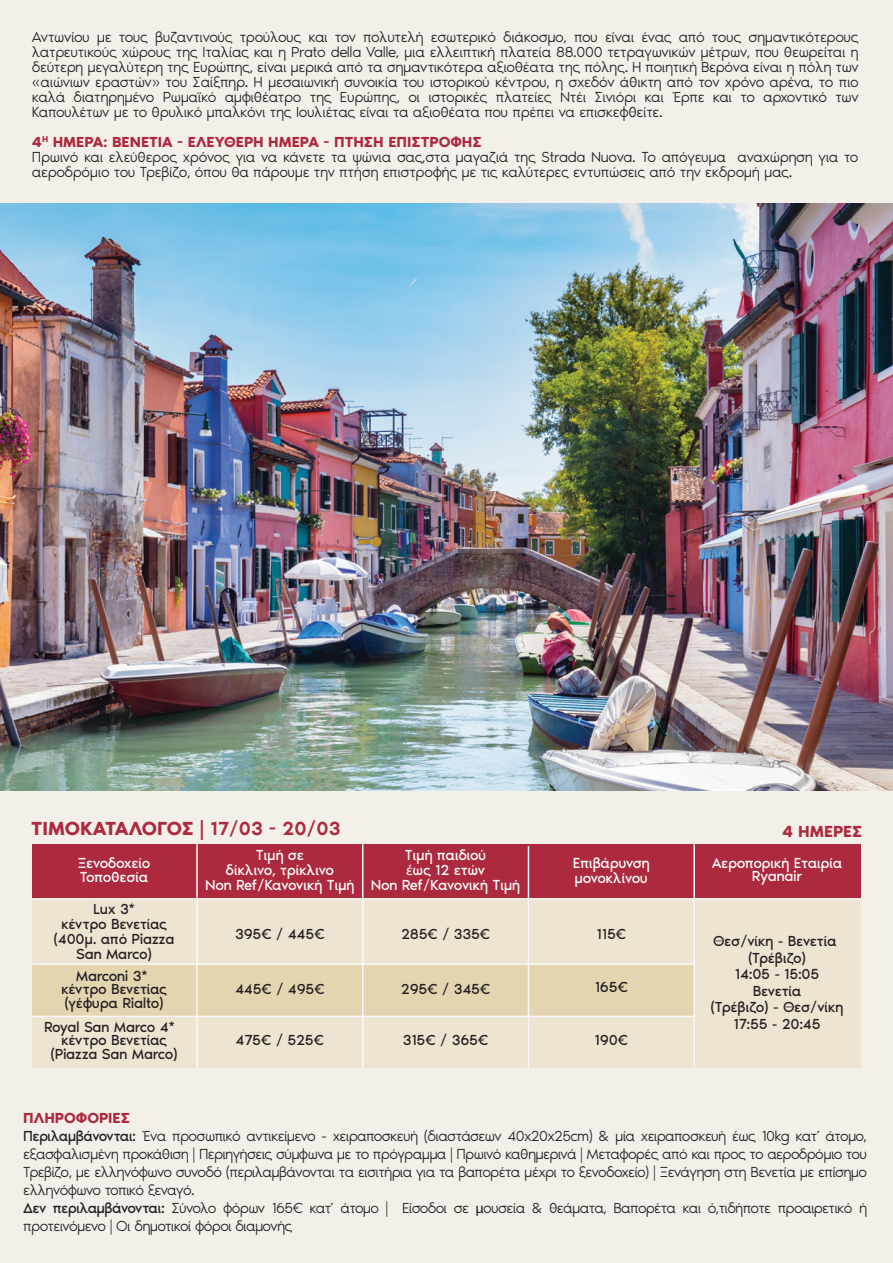
<style>
.page{position:relative;width:893px;height:1263px;background:#f3f0ea}
.page>*{position:absolute;margin:0;border:0;box-sizing:border-box;transform-origin:0 0}
.t1{font:600 19.5px "Noir Pro";letter-spacing:-.01em;color:#ad2a3e}
.t2{font:600 16.5px "Noir Pro";color:#ad2a3e}
.t3{font:300 15px/15px "Noir Pro";letter-spacing:-.04em;color:#231f20}
.t4{font:15px/16.5px "Noir Pro";letter-spacing:-.02em;color:#231f20;text-align:center}
.t5{font:15px/15px "Noir Pro";letter-spacing:-.03em;color:#fff;text-align:center}
.s1{font-weight:600;color:#ad2a3e}
.s2{font-weight:500}
.s3{font-family:"Myriad Pro"}
.s4{font-weight:400}
.s5{font-family:"Myriad Pro";font-weight:400}
</style>
<div class="page">
<div style="left:32px;top:899px;width:829px;height:169px;background:#ede5d2"></div>
<div style="left:32px;top:964px;width:662px;height:52px;background:#e2d5af"></div>
<div style="left:32px;top:844px;width:829px;height:55px;background:#ad2a3e"></div>
<hr style="left:196px;top:844px;width:2px;height:224px;background:#f7f8f7">
<hr style="left:362px;top:844px;width:1px;height:224px;background:#f7f8f7">
<hr style="left:528px;top:846px;width:1px;height:222px;background:#f7f8f7">
<hr style="left:693px;top:844px;width:2px;height:224px;background:#f7f8f7">
<hr style="left:32px;top:898px;width:829px;height:1px;background:#f7f8f7">
<hr style="left:32px;top:963px;width:662px;height:2px;background:#f7f8f7">
<hr style="left:32px;top:1016px;width:662px;height:1px;background:#f7f8f7">
<img style="left:0;top:204px;width:893px;height:586px">
<p class="t3" style="left:32px;top:29px;width:828px;text-align:justify">Αντωνίου με τους βυζαντινούς τρούλους και τον πολυτελή εσωτερικό διάκοσμο, που είναι ένας από τους σημαντικότερους λατρευτικούς χώρους της Ιταλίας και η Prato della Valle, μια ελλειπτική πλατεία 88.000 τετραγωνικών μέτρων, που θεωρείται η δεύτερη μεγαλύτερη της Ευρώπης, είναι μερικά από τα σημαντικότερα αξιοθέατα της πόλης. Η ποιητική Βερόνα είναι η πόλη των «αιώνιων εραστών» του Σαίξπηρ. Η μεσαιωνική συνοικία του ιστορικού κέντρου, η σχεδόν άθικτη από τον χρόνο αρένα, το πιο καλά διατηρημένο Ρωμαϊκό αμφιθέατρο της Ευρώπης, οι ιστορικές πλατείες Ντέι Σινιόρι και Έρπε και το αρχοντικό των Καπουλέτων με το θρυλικό μπαλκόνι της Ιουλιέτας είναι τα αξιοθέατα που πρέπει να επισκεφθείτε.</p>
<p class="t3" style="left:32px;top:133px;width:828px"><span class="s1">4</span><sup>H</sup> <span class="s1">ΗΜΕΡΑ: ΒΕΝΕΤΙΑ - ΕΛΕΥΘΕΡΗ ΗΜΕΡΑ - ΠΤΗΣΗ ΕΠΙΣΤΡΟΦΗΣ<br></span>Πρωινό και ελεύθερος χρόνος για να κάνετε τα ψώνια σας,στα μαγαζιά της Strada Nuova. Το απόγευμα αναχώρηση για το αεροδρόμιο του Τρεβίζο, όπου θα πάρουμε την πτήση επιστροφής με τις καλύτερες εντυπώσεις από την εκδρομή μας.</p>
<h1 class="t1" style="left:31px;top:813px;width:311px">ΤΙΜΟΚΑΤΑΛΟΓΟΣ | <span class="s2">17/03 - 20/03</span></h1>
<p class="t2" style="left:782px;top:819px;width:82px">4 ΗΜΕΡΕΣ</p>
<p class="t5" style="left:78px;top:856px;width:74px;line-height:13.5px;text-align:left">Ξενοδοχείο<br>Τοποθεσία</p>
<p class="t4" style="left:54px;top:900px;width:122px;line-height:15px">Lux 3*<br>κέντρο Βενετίας (400μ. από Piazza<br>San Marco)</p>
<p class="t4" style="left:61px;top:968px;width:108px;line-height:13.5px">Marconi 3* κέντρο Βενετίας (γέφυρα Rialto)</p>
<p class="t4" style="left:44px;top:1019px;width:135px;line-height:13.5px">Royal San Marco 4* κέντρο Βενετίας (Piazza San Marco)</p>
<p class="t5" style="left:205px;top:847px;width:151px">Τιμή σε<br>δίκλινο, τρίκλινο<br>Non Ref/Κανονική Τιμή</p>
<p class="t5" style="left:371px;top:847px;width:151px">Τιμή παιδιού<br><span class="s3">έ</span>ως 12 ετών<br>Non Ref/Κανονική Τιμή</p>
<p class="t5" style="left:573px;top:854px;width:78px;text-align:left">Επιβάρυνση μονοκλίνου</p>
<p class="t4" style="left:235px;top:925px;width:91px">395€ / 445€</p>
<p class="t4" style="left:235px;top:980px;width:91px">445€ / 495€</p>
<p class="t4" style="left:401px;top:925px;width:91px">285€ / 335€</p>
<p class="t4" style="left:401px;top:980px;width:91px">295€ / 345€</p>
<p class="t4" style="left:597px;top:925px;width:31px">115€</p>
<p class="t4" style="left:595px;top:978px;width:35px">165€</p>
<p class="t4" style="left:236px;top:1031px;width:90px">475€ / 525€</p>
<p class="t4" style="left:403px;top:1031px;width:87px">315€ / 365€</p>
<p class="t4" style="left:595px;top:1031px;width:35px">190€</p>
<p class="t5" style="left:712px;top:855px;width:132px;line-height:13.5px">Αεροπορική Εταιρία<br>Ryanair</p>
<p class="t4" style="left:711px;top:932px;width:134px">Θεσ/νίκη - Βενετία (Τρέβιζο)<br>14:05 - 15:05<br>Βενετία<br>(Τρέβιζο) - Θεσ/νίκη<br>17:55 - 20:45</p>
<p class="t3" style="left:23px;top:1108px;width:845px;line-height:18px"><span class="s1">ΠΛΗΡΟΦΟΡΙΕΣ<br></span><span class="s4">Περιλαμβάνονται:</span> Ένα προσωπικό αντικείμενο - χειραποσκευή (διαστάσεων 40x20x25cm) &amp; μία χειραποσκευή έως 10kg κατ’ άτομο, εξασφαλισμένη προκάθιση | Περιηγήσεις σύμφωνα με το πρόγραμμα | Πρωινό καθημερινά | Μεταφορές από και προς το αεροδρόμιο του Τρεβίζο, με ελληνόφωνο συνοδό (περιλαμβάνονται τα εισιτήρια για τα βαπορέτα μέχρι το ξενοδοχείο) | Ξενάγηση στη Βενετία με επίσημο ελληνόφωνο τοπικό ξεναγό.<br><span class="s4">Δεν περιλαμβάνονται:</span> Σύνολο φόρων 165€ κατ’ άτομο | Είσοδοι σε <span class="s5">µ</span>ουσεία &amp; θεάματα, Βαπορέτα και ό,τιδήποτε προαιρετικό ή προτεινόμενο | Οι δημοτικοί φόροι διαμονής</p>
</div>
